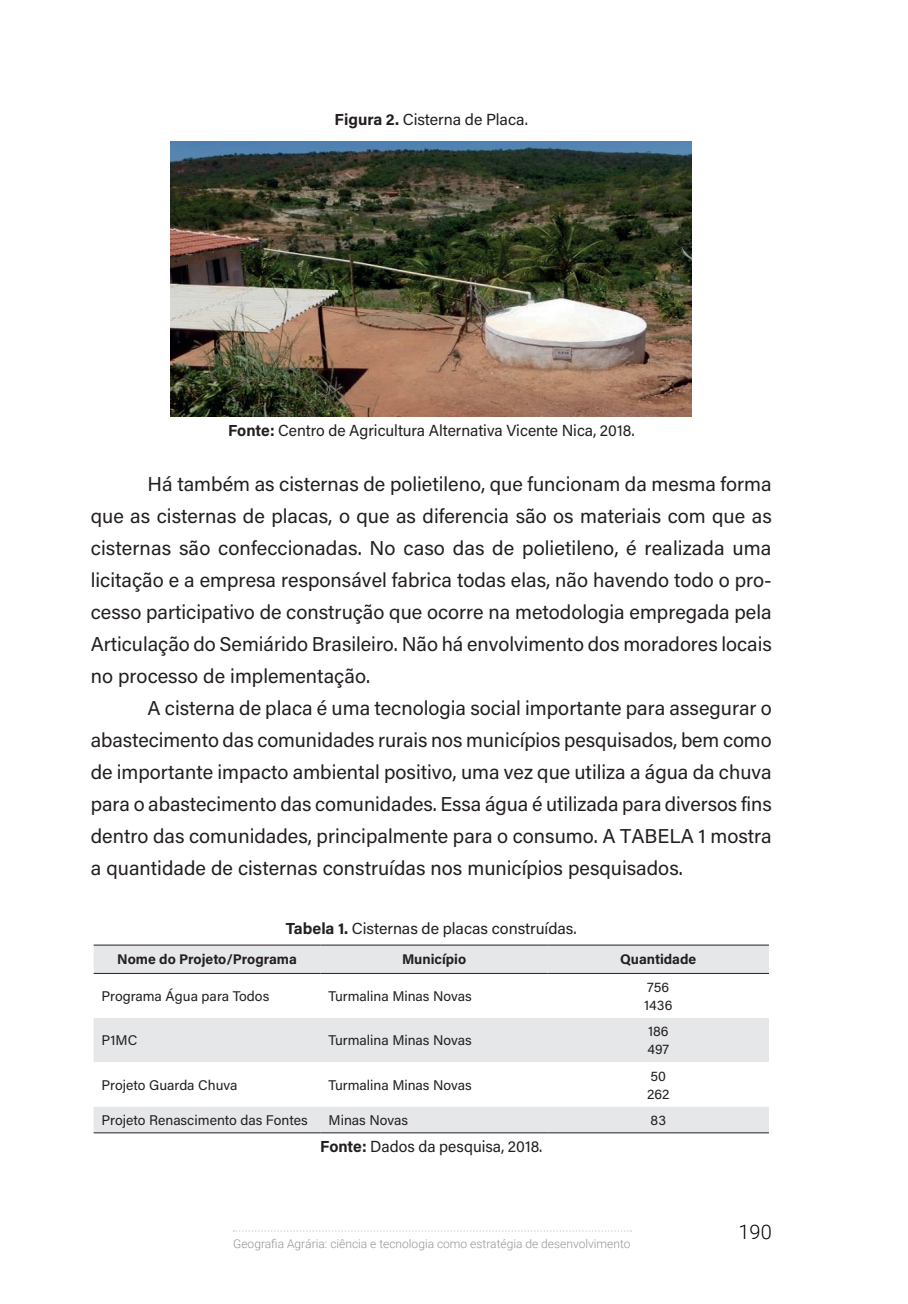
<style>
.page{position:relative;width:908px;height:1304px;background:#fff}
.page>*{position:absolute;margin:0;border:0;box-sizing:border-box;transform-origin:0 0}
._04_texto{font:20px/32px "Acumin Pro";color:#231f20;text-align:justify}
.t1{font:300 20px "Roboto";color:#040101}
._06_fonte{font:16px "Acumin Pro";color:#231f20}
._06_figura-quadro-tabela{font:16px "Acumin Pro";letter-spacing:-.005em;color:#231f20}
.Texto_Esquerda_Preto{font:14px "Acumin Pro";letter-spacing:-.005em;color:#231f20}
.Texto_Centro_Preto{font:700 14px "Acumin Pro";color:#231f20}
.Texto_Centro_Preto-2{font:14px "Acumin Pro";letter-spacing:.005em;color:#231f20}
.t2{font:300 12px "Roboto";color:#939598}
.s1{font-weight:700}
</style>
<div class="page">
<svg style="left:233px;top:1230px;width:398px;height:2px"></svg>
<img style="left:171px;top:141px;width:520px;height:276px">
<div style="left:94px;top:946px;width:674px;height:186px;background:#e6e7e9"></div>
<svg style="left:94px;top:974px;width:674px;height:133px"></svg>
<hr style="left:94px;top:945px;width:226px;height:1px;background:#231f20">
<hr style="left:320px;top:945px;width:227px;height:1px;background:#231f20">
<hr style="left:547px;top:945px;width:221px;height:1px;background:#231f20">
<hr style="left:94px;top:973px;width:226px;height:1px;background:#231f20">
<hr style="left:320px;top:973px;width:227px;height:1px;background:#231f20">
<hr style="left:547px;top:973px;width:221px;height:1px;background:#231f20">
<hr style="left:94px;top:1132px;width:226px;height:1px;background:#231f20">
<hr style="left:320px;top:1132px;width:227px;height:1px;background:#231f20">
<hr style="left:547px;top:1132px;width:221px;height:1px;background:#231f20">
<p class="_06_figura-quadro-tabela" style="left:334px;top:108px;width:195px"><span class="s1">Figura 2.</span> Cisterna de Placa.</p>
<p class="_06_fonte" style="left:228px;top:419px;width:408px"><span class="s1">Fonte:</span> Centro de Agricultura Alternativa Vicente Nica, 2018.</p>
<p class="_04_texto" style="left:91px;top:467px;width:682px;text-indent:57px">Há também as cisternas de polietileno, que funcionam da mesma forma que as cisternas de placas, o que as diferencia são os materiais com que as cisternas são confeccionadas. No caso das de polietileno, é realizada uma licitação e a empresa responsável fabrica todas elas, não havendo todo o pro&shy;cesso participativo de construção que ocorre na metodologia empregada pela Articulação do Semiárido Brasileiro. Não há envolvimento dos moradores locais no processo de implementação.</p>
<p class="_04_texto" style="left:91px;top:691px;width:682px;text-indent:57px">A cisterna de placa é uma tecnologia social importante para assegurar o abastecimento das comunidades rurais nos municípios pesquisados, bem como de importante impacto ambiental positivo, uma vez que utiliza a água da chuva para o abastecimento das comunidades. Essa água é utilizada para diversos fins dentro das comunidades, principalmente para o consumo. A TABELA 1 mostra a quantidade de cisternas construídas nos municípios pesquisados.</p>
<p class="_06_figura-quadro-tabela" style="left:285px;top:917px;width:292px"><span class="s1">Tabela 1.</span> Cisternas de placas construídas.</p>
<p class="Texto_Centro_Preto" style="left:117px;top:950px;width:181px">Nome do Projeto/Programa</p>
<p class="Texto_Centro_Preto" style="left:402px;top:950px;width:66px">Município</p>
<p class="Texto_Centro_Preto" style="left:620px;top:950px;width:77px">Quantidade</p>
<p class="Texto_Esquerda_Preto" style="left:102px;top:986px;width:169px">Programa Água para Todos</p>
<p class="Texto_Esquerda_Preto" style="left:328px;top:986px;width:144px">Turmalina Minas Novas</p>
<p class="Texto_Centro_Preto-2" style="left:647px;top:977px;width:24px">756</p>
<p class="Texto_Centro_Preto-2" style="left:643px;top:995px;width:30px">1436</p>
<p class="Texto_Esquerda_Preto" style="left:102px;top:1031px;width:37px">P1MC</p>
<p class="Texto_Esquerda_Preto" style="left:328px;top:1031px;width:144px">Turmalina Minas Novas</p>
<p class="Texto_Esquerda_Preto" style="left:102px;top:1075px;width:137px">Projeto Guarda Chuva</p>
<p class="Texto_Esquerda_Preto" style="left:328px;top:1075px;width:144px">Turmalina Minas Novas</p>
<p class="Texto_Centro_Preto-2" style="left:647px;top:1022px;width:22px">186</p>
<p class="Texto_Centro_Preto-2" style="left:647px;top:1040px;width:23px">497</p>
<p class="Texto_Centro_Preto-2" style="left:650px;top:1066px;width:17px">50</p>
<p class="Texto_Centro_Preto-2" style="left:647px;top:1084px;width:24px">262</p>
<p class="Texto_Esquerda_Preto" style="left:102px;top:1110px;width:207px">Projeto Renascimento das Fontes</p>
<p class="Texto_Esquerda_Preto" style="left:328px;top:1110px;width:81px">Minas Novas</p>
<p class="Texto_Centro_Preto-2" style="left:650px;top:1110px;width:17px">83</p>
<p class="_06_fonte" style="left:320px;top:1136px;width:224px"><span class="s1">Fonte:</span> Dados da pesquisa, 2018.</p>
<p class="t2" style="left:233px;top:1235px;width:398px">Geografia Agrária: ciência e tecnologia como estratégia de desenvolvimento</p>
<p class="t1" style="left:738px;top:1218px;width:35px">190</p>
</div>
